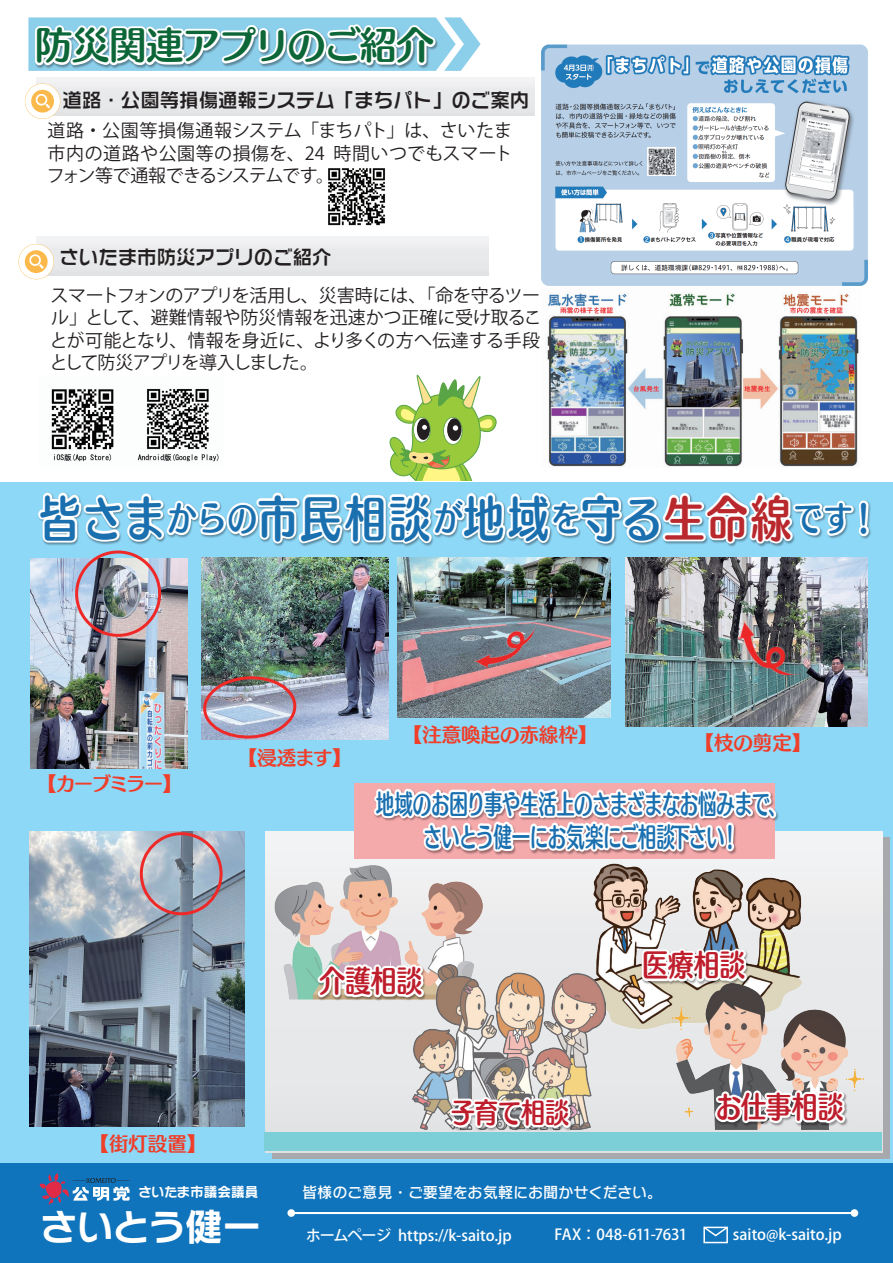
<style>
.page{position:relative;width:893px;height:1263px;background:#fff}
.page>*{position:absolute;margin:0;border:0;box-sizing:border-box;transform-origin:0 0}
.t1{font:49.05px "Humming Std B";letter-spacing:.05em;color:#1a6faf;scale:.84 1}
.t2{font:37.95px "Rodin NTLG Pro B";letter-spacing:-.04em;color:#fff}
.t3{font:37.5px "Humming Std B";letter-spacing:-.03em;color:#0c6638}
.t4{font:30px "Humming Std B";color:#be1d2c;scale:.86 1}
.t5{font:27.9px "Humming Std B";letter-spacing:-.02em;color:#be1d2c;scale:.86 1}
.t6{font:27px/33px "Humming Std B";letter-spacing:-.04em;color:#1a6faf;text-align:center;scale:.68 1}
.t7{font:19.5px "VD Logo G Bold";letter-spacing:-.005em;color:#231f20}
.t8{font:19.5px "Humming Std B";letter-spacing:-.005em;color:#ef3e29}
.t9{font:18px/22.5px "Koz Go Pr 6 N";letter-spacing:-.01em;color:#231f20;text-align:justify}
.t10{font:500 15.15px "Koz Go Pr 6 N";color:#fff}
.t11{font:15.15px "Rodin NTLG Pro DB";letter-spacing:-.015em;color:#fff}
.t12{font:500 15.15px "Koz Go Pr 6 N";letter-spacing:-.045em;color:#fff}
.t13{font:13.65px "Rodin NTLG Pro B";letter-spacing:-.01em;color:#fff}
.s1{font-size:34.5px}
.s2{color:#b9282d}
</style>
<div class="page">
<div style="left:0;top:483px;width:893px;height:767px;background:#8dd7f7"></div>
<div style="left:273px;top:837px;width:617px;height:321px;background:#a8a9ad"></div>
<div style="left:266px;top:832px;width:617px;height:321px;background:#e7e8e9"></div>
<div style="left:36px;top:77px;width:498px;height:39px;background:#e5e6e8"></div>
<div style="left:36px;top:237px;width:453px;height:38px;background:#e8e9ea"></div>
<svg style="left:19px;top:244px;width:35px;height:35px"></svg>
<div style="left:19px;top:244px;width:35px;height:35px;border:6px solid #fff;border-radius:50%"></div>
<svg style="left:29px;top:254px;width:15px;height:15px"></svg>
<div style="left:0;top:1163px;width:893px;height:100px;background:#1074bc"></div>
<div style="left:703px;top:1227px;width:25px;height:16px;border:2px solid #fff"></div>
<svg style="left:703px;top:1226px;width:25px;height:11px"></svg>
<hr style="left:291px;top:1212px;width:564px;height:2px;background:#fff">
<div style="left:287px;top:1209px;width:8px;height:8px;background:#fff;border-radius:50%"></div>
<div style="left:851px;top:1209px;width:7px;height:8px;background:#fff;border-radius:50%"></div>
<svg style="left:40px;top:1173px;width:90px;height:31px"></svg>
<img style="left:31px;top:559px;width:157px;height:209px">
<img style="left:397px;top:584px;width:214px;height:35px">
<img style="left:202px;top:584px;width:186px;height:156px">
<img style="left:30px;top:832px;width:215px;height:294px">
<img style="left:626px;top:584px;width:241px;height:142px">
<img style="left:547px;top:292px;width:312px;height:83px">
<svg style="left:25px;top:83px;width:35px;height:36px"></svg>
<div style="left:25px;top:84px;width:35px;height:35px;border:6px solid #fff;border-radius:50%"></div>
<img style="left:36px;top:375px;width:835px;height:209px">
<div style="left:75px;top:550px;width:86px;height:87px;border:3px solid #ee2928;border-radius:50%"></div>
<img style="left:201px;top:673px;width:97px;height:67px">
<div style="left:140px;top:832px;width:83px;height:83px;border:3px solid #ee2928;border-radius:50%"></div>
<img style="left:738px;top:617px;width:64px;height:61px">
<img style="left:472px;top:611px;width:67px;height:8px">
<img style="left:269px;top:845px;width:45px;height:155px">
<img style="left:605px;top:879px;width:197px;height:150px">
<img style="left:672px;top:984px;width:191px;height:133px">
<img style="left:712px;top:1088px;width:138px;height:42px">
<svg style="left:713px;top:1069px;width:135px;height:57px"></svg>
<div style="left:264px;top:1132px;width:617px;height:19px;background:#7ccfd7"></div>
<img style="left:780px;top:831px;width:14px;height:21px">
<img style="left:314px;top:619px;width:466px;height:381px">
<img style="left:412px;top:964px;width:193px;height:165px">
<img style="left:574px;top:1095px;width:1px;height:35px">
<svg style="left:447px;top:1075px;width:127px;height:56px;background:#d1cec9"></svg>
<img style="left:541px;top:44px;width:327px;height:242px">
<img style="left:328px;top:168px;width:57px;height:58px">
<svg style="left:28px;top:17px;width:453px;height:91px"></svg>
<h3 class="t3" style="left:35px;top:17px;width:400px">防災関連アプリのご紹介</h3>
<p class="t7" style="left:63px;top:90px;width:468px">道路・公園等損傷通報システム「まちパト」のご案内</p>
<p class="t9" style="left:47px;top:120px;width:467px">道路・公園等損傷通報システム「まちパト」は、さいたま市内の道路や公園等の損傷を、24 時間いつでもスマートフォン等で通報できるシステムです。</p>
<p class="t7" style="left:60px;top:247px;width:274px">さいたま市防災アプリのご紹介</p>
<p class="t9" style="left:50px;top:284px;width:493px">スマートフォンのアプリを活用し、災害時には、「命を守るツール」として、避難情報や防災情報を迅速かつ正確に受け取ることが可能となり、情報を身近に、より多くの方へ伝達する手段として防災アプリを導入しました。</p>
<h1 class="t1" style="left:39px;top:481px;width:1000px">皆さま<span class="s1">からの</span>市民相談<span class="s1">が</span>地域<span class="s1">を</span>守る<span class="s2">生命線</span><span class="s1">です！</span></h1>
<p class="t8" style="left:37px;top:769px;width:146px">【カーブミラー】</p>
<p class="t8" style="left:90px;top:1129px;width:118px">【街灯設置】</p>
<p class="t8" style="left:238px;top:743px;width:115px">【浸透ます】</p>
<p class="t8" style="left:403px;top:720px;width:196px">【注意喚起の赤線枠】</p>
<p class="t8" style="left:695px;top:728px;width:118px">【枝の剪定】</p>
<h3 class="t6" style="left:376px;top:787px;width:606px">地域のお困り事や生活上のさまざまなお悩みまで、さいとう健一にお気楽にご相談下さい！</h3>
<h3 class="t4" style="left:319px;top:958px;width:121px">介護相談</h3>
<h3 class="t5" style="left:451px;top:1092px;width:139px">子育て相談</h3>
<h3 class="t4" style="left:642px;top:943px;width:121px">医療相談</h3>
<h3 class="t4" style="left:716px;top:1084px;width:150px">お仕事相談</h3>
<p class="t13" style="left:138px;top:1183px;width:122px">さいたま市議会議員</p>
<h2 class="t2" style="left:39px;top:1201px;width:223px">さいとう健一</h2>
<p class="t11" style="left:302px;top:1182px;width:362px">皆様のご意見・ご要望をお気軽にお聞かせください。</p>
<p class="t10" style="left:306px;top:1226px;width:207px">ホームページ https://k-saito.jp</p>
<p class="t10" style="left:733px;top:1226px;width:110px">saito@k-saito.jp</p>
<p class="t12" style="left:554px;top:1226px;width:134px">FAX：048-611-7631</p>
</div>
